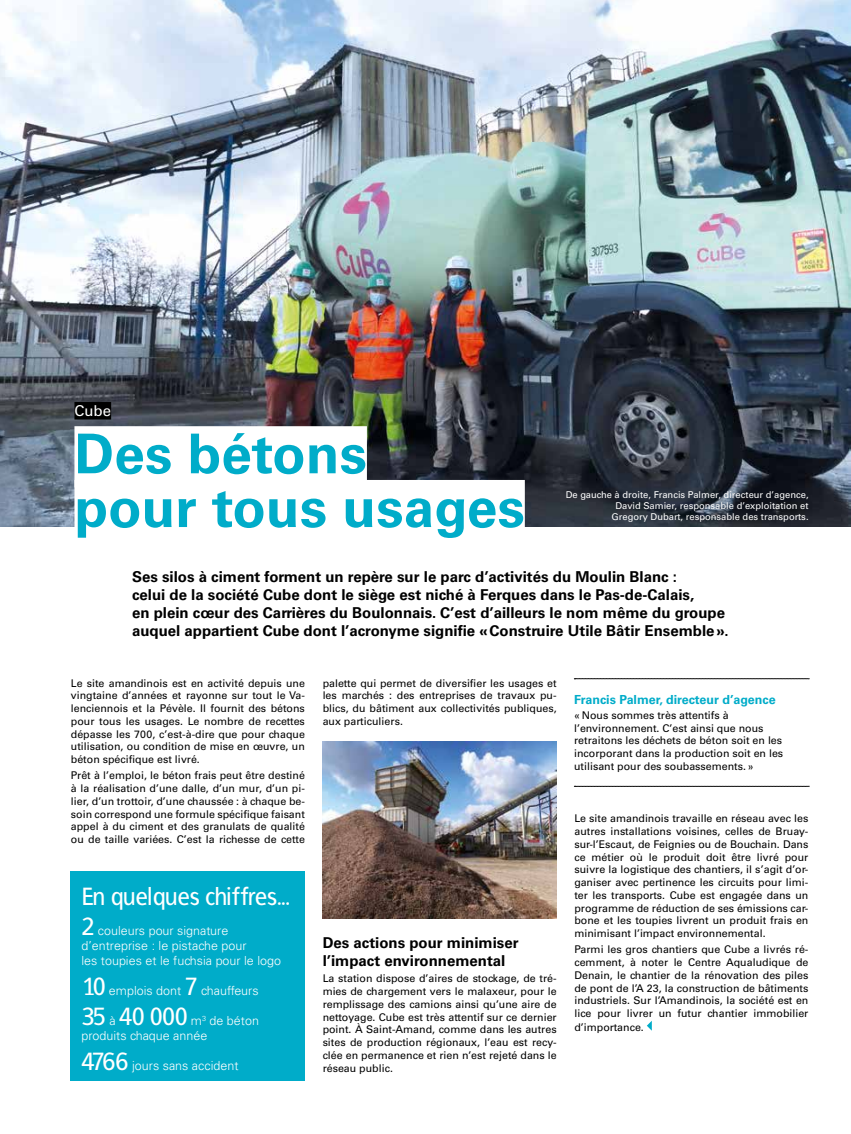
<style>
.page{position:relative;width:851px;height:1134px;background:#fff}
.page>*{position:absolute;margin:0;border:0;box-sizing:border-box;transform-origin:0 0}
.t1{font:700 55px/53.8px "Univers LT";color:#00acc9}
.t2{font:25px "Francophil Sans";color:#fff}
.t3{font:700 15px/18px "Univers LT";color:#000}
.t4{font:15px "Univers LT";color:#fff}
.t5{font:300 12.5px/15px "Univers LT";color:#fff}
.t6{font:700 12.5px "Univers LT";color:#00acc9}
.t7{font:10.62px/12.8px "Univers LT";color:#000;text-align:justify}
.t8{font:9.38px/11.2px "Univers LT";color:#fff;text-align:right}
.s1{font-family:"Francophil Sans";font-weight:400;font-size:25px}
</style>
<div class="page">
<img style="left:0;top:0;width:850px;height:526px">
<svg style="left:647px;top:1021px;width:4px;height:9px"></svg>
<div style="left:74px;top:402px;width:37px;height:17px;background:#000"></div>
<div style="left:74px;top:426px;width:293px;height:61px;background:#fff"></div>
<div style="left:74px;top:480px;width:450px;height:61px;background:#fff"></div>
<svg style="left:574px;top:786px;width:235px;height:1px"></svg>
<svg style="left:574px;top:678px;width:235px;height:1px"></svg>
<div style="left:71px;top:872px;width:234px;height:209px;background:#00acc9"></div>
<img style="left:322px;top:741px;width:234px;height:177px">
<h3 class="t4" style="left:74px;top:402px;width:38px">Cube</h3>
<h1 class="t1" style="left:74px;top:427px;width:452px">Des bétons<br>pour tous usages</h1>
<p class="t3" style="left:132px;top:568px;width:598px">Ses silos à ciment forment un repère sur le parc d’activités du Moulin Blanc :<br>celui de la société Cube dont le siège est niché à Ferques dans le Pas-de-Calais,<br>en plein cœur des Carrières du Boulonnais. C’est d’ailleurs le nom même du groupe auquel appartient Cube dont l’acronyme signifie «Construire Utile Bâtir Ensemble».</p>
<p class="t8" style="left:565px;top:489px;width:244px">De gauche à droite, Francis Palmer, directeur d’agence,<br>David Samier, responsable d’exploitation et<br>Gregory Dubart, responsable des transports.</p>
<p class="t7" style="left:71px;top:676px;width:235px">Le site amandinois est en activité depuis une vingtaine d’années et rayonne sur tout le Va&shy;lenciennois et la Pévèle. Il fournit des bétons pour tous les usages. Le nombre de recettes dépasse les 700, c’est-à-dire que pour chaque utilisation, ou condition de mise en œuvre, un béton spécifique est livré.</p>
<p class="t7" style="left:71px;top:769px;width:235px">Prêt à l’emploi, le béton frais peut être destiné à la réalisation d’une dalle, d’un mur, d’un pi&shy;lier, d’un trottoir, d’une chaussée : à chaque be&shy;soin correspond une formule spécifique faisant appel à du ciment et des granulats de qualité ou de taille variées. C’est la richesse de cette</p>
<h2 class="t2" style="left:81px;top:882px;width:210px">En quelques chiffres...</h2>
<p class="t5" style="left:81px;top:923px;width:201px"><span class="s1">2</span> couleurs pour signature d’entreprise : le pistache pour<br>les toupies et le fuchsia pour le logo</p>
<p class="t5" style="left:81px;top:983px;width:179px"><span class="s1">10</span> emplois dont <span class="s1">7</span> chauffeurs</p>
<p class="t5" style="left:81px;top:1013px;width:179px"><span class="s1">35</span> à <span class="s1">40 000</span> m<sup>3</sup> de béton produits chaque année</p>
<p class="t5" style="left:81px;top:1058px;width:158px"><span class="s1">4766</span> jours sans accident</p>
<p class="t7" style="left:322px;top:676px;width:235px">palette qui permet de diversifier les usages et les marchés : des entreprises de travaux pu&shy;blics, du bâtiment aux collectivités publiques, aux particuliers.</p>
<h3 class="t3" style="left:322px;top:934px;width:197px">Des actions pour minimiser l’impact environnemental</h3>
<p class="t7" style="left:322px;top:972px;width:235px">La station dispose d’aires de stockage, de tré&shy;mies de chargement vers le malaxeur, pour le remplissage des camions ainsi qu’une aire de nettoyage. Cube est très attentif sur ce dernier point. À Saint-Amand, comme dans les autres sites de production régionaux, l’eau est recy&shy;clée en permanence et rien n’est rejeté dans le réseau public.</p>
<p class="t6" style="left:574px;top:692px;width:203px">Francis Palmer, directeur d’agence</p>
<p class="t7" style="left:574px;top:709px;width:210px;text-align:left">« Nous sommes très attentifs à l’environnement. C’est ainsi que nous retraitons les déchets de béton soit en les incorporant dans la production soit en les utilisant pour des soubassements. »</p>
<p class="t7" style="left:574px;top:812px;width:235px">Le site amandinois travaille en réseau avec les autres installations voisines, celles de Bruay&shy;sur-l’Escaut, de Feignies ou de Bouchain. Dans ce métier où le produit doit être livré pour suivre la logistique des chantiers, il s’agit d’or&shy;ganiser avec pertinence les circuits pour limi&shy;ter les transports. Cube est engagée dans un programme de réduction de ses émissions car&shy;bone et les toupies livrent un produit frais en minimisant l’impact environnemental.</p>
<p class="t7" style="left:574px;top:943px;width:235px">Parmi les gros chantiers que Cube a livrés ré&shy;cemment, à noter le Centre Aqualudique de Denain, le chantier de la rénovation des piles de pont de l’A 23, la construction de bâtiments industriels. Sur l’Amandinois, la société est en lice pour livrer un futur chantier immobilier d’importance.</p>
</div>
